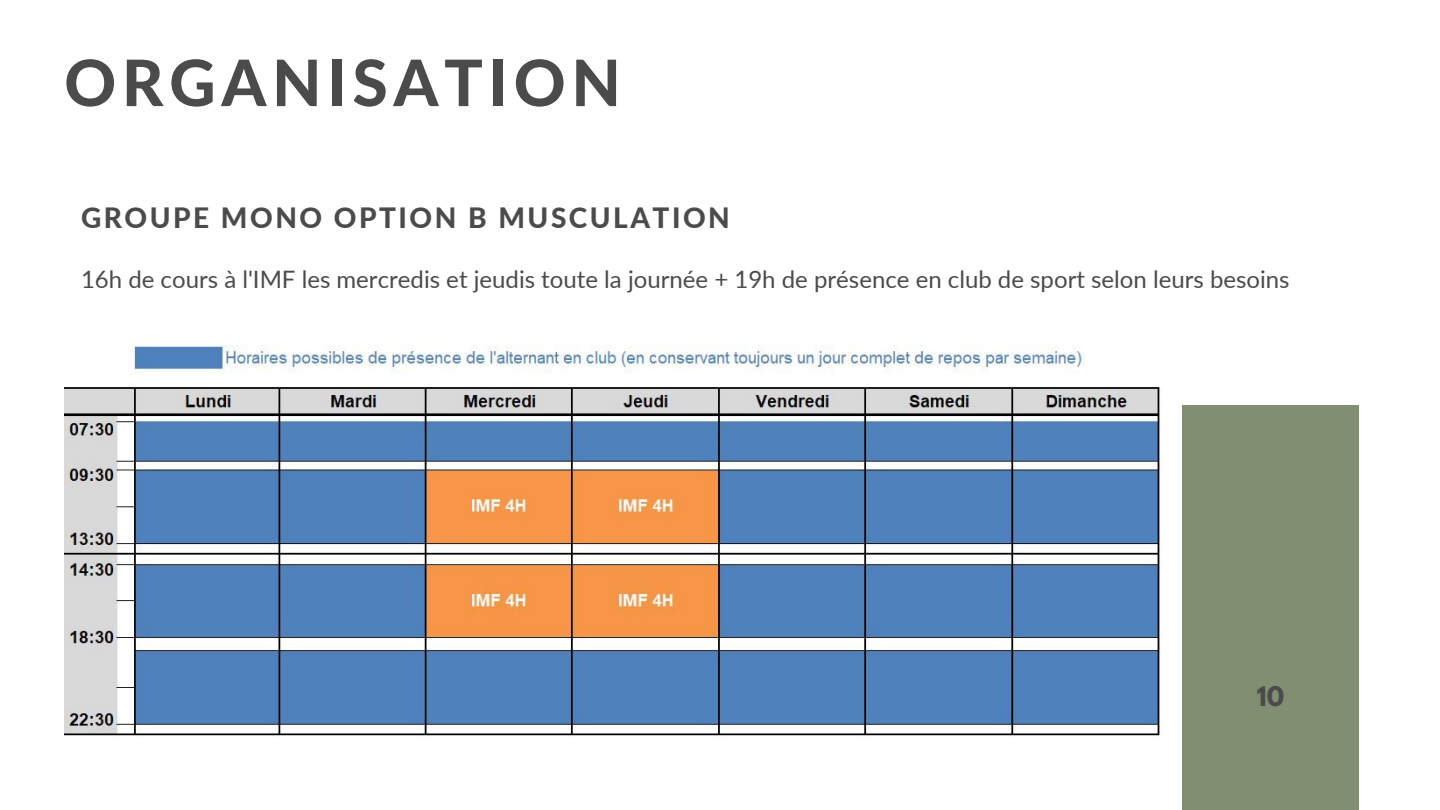
<style>
.page{position:relative;width:1440px;height:810px;background:#fff}
.page>*{position:absolute;margin:0;border:0;box-sizing:border-box;transform-origin:0 0}
.t1{font:800 64px "Lato";letter-spacing:.09em;color:#4b4b4b}
.t2{font:800 28px "Lato";letter-spacing:.09em;color:#4b4b4b}
.t3{font:24px "Lato";color:#4b4b4b}
.t4{font:700 24px "League Spartan";color:#4b4b4b}
</style>
<div class="page">
<div style="left:1182px;top:405px;width:177px;height:405px;background:#818e71"></div>
<img style="left:64px;top:345px;width:1098px;height:391px">
<h2 class="t1" style="left:64px;top:43px;width:558px">ORGANISATION</h2>
<p class="t2" style="left:81px;top:200px;width:650px">GROUPE MONO OPTION B MUSCULATION</p>
<p class="t3" style="left:81px;top:264px;width:1210px">16h de cours à l'IMF les mercredis et jeudis toute la journée + 19h de présence en club de sport selon leurs besoins</p>
<p class="t4" style="left:1257px;top:685px;width:29px">10</p>
</div>
